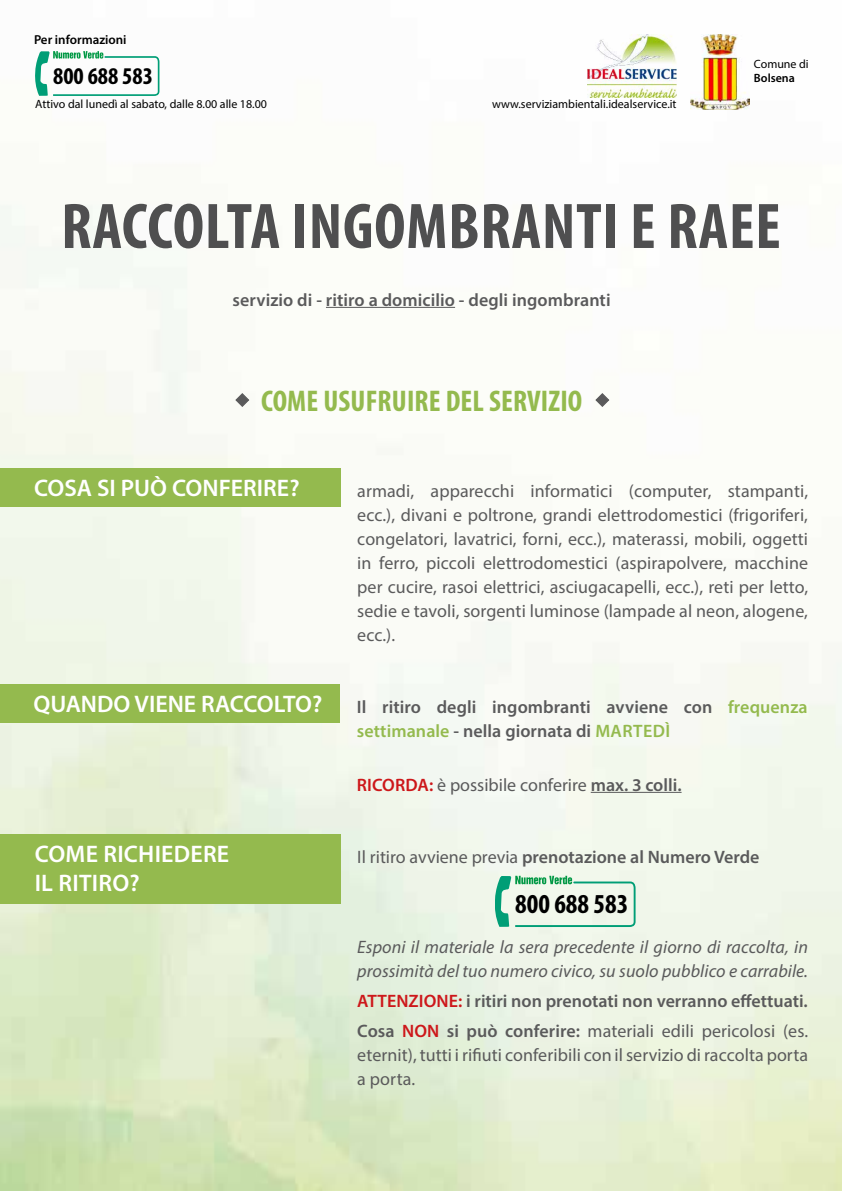
<style>
.page{position:relative;width:842px;height:1191px;background:#fff}
.page>*{position:absolute;margin:0;border:0;box-sizing:border-box;transform-origin:0 0}
.t1{font:700 condensed 65px "Myriad Pro";letter-spacing:.01em;color:#4f4f50}
.t2{font:700 condensed 30px "Myriad Pro";letter-spacing:.005em;color:#94ba4e}
.t3{font:700 condensed 27.5px "Myriad Pro";color:#000}
.t4{font:700 condensed 24.1px "Myriad Pro";color:#000}
.t5{font:600 24px/28.8px "Myriad Pro";color:#fff}
.t6{font:18px/24px "Myriad Pro";letter-spacing:.005em;color:#5a5a5b;text-align:justify}
.t7{font:600 18px/24px "Myriad Pro";letter-spacing:.005em;color:#5a5a5b}
.t8{font:italic 18px/24px "Myriad Pro";letter-spacing:.005em;color:#5a5a5b}
.t9{font:600 13px "Myriad Pro";color:#000}
.t10{font:12px "Myriad Pro";color:#000}
.t11{font:600 12px "Myriad Pro";color:#000}
.s1{color:#94ba4e}
.s2{font-weight:600;color:#cd171a}
.s3{font-weight:600}
.s4{font-weight:400}
.s5{color:#cd171a}
</style>
<div class="page">
<img style="left:0;top:34px;width:842px;height:1157px">
<img style="left:588px;top:35px;width:88px;height:62px">
<svg style="left:34px;top:51px;width:125px;height:45px"></svg>
<svg style="left:495px;top:875px;width:140px;height:52px;background:#cbe8d6"></svg>
<img style="left:690px;top:35px;width:60px;height:75px">
<hr style="left:326px;top:307px;width:129px;height:1px;background:#5a5a5b">
<hr style="left:591px;top:792px;width:90px;height:1px;background:#5a5a5b">
<svg style="left:235px;top:392px;width:15px;height:16px"></svg>
<svg style="left:595px;top:392px;width:15px;height:16px"></svg>
<div style="left:0;top:468px;width:340px;height:39px;background:#94ba4e"></div>
<div style="left:0;top:684px;width:340px;height:39px;background:#94ba4e"></div>
<div style="left:0;top:834px;width:341px;height:69px;background:#94ba4e"></div>
<p class="t9" style="left:34px;top:31px;width:94px">Per informazioni</p>
<h3 class="t4" style="left:53px;top:61px;width:101px">800 688 583</h3>
<p class="t10" style="left:35px;top:97px;width:233px">Attivo dal lunedì al sabato, dalle 8.00 alle 18.00</p>
<p class="t10" style="left:492px;top:97px;width:186px">www.serviziambientali.idealservice.it</p>
<p class="t10" style="left:754px;top:57px;width:56px">Comune di</p>
<p class="t11" style="left:754px;top:71px;width:42px">Bolsena</p>
<h1 class="t1" style="left:61px;top:186px;width:721px">RACCOLTA INGOMBRANTI E RAEE</h1>
<p class="t7" style="left:233px;top:287px;width:380px">servizio di - ritiro a domicilio - degli ingombranti</p>
<h2 class="t2" style="left:261px;top:382px;width:323px">COME USUFRUIRE DEL SERVIZIO</h2>
<h3 class="t5" style="left:34px;top:473px;width:267px">COSA SI PUÒ CONFERIRE?</h3>
<h3 class="t5" style="left:34px;top:689px;width:290px">QUANDO VIENE RACCOLTO?</h3>
<h3 class="t5" style="left:35px;top:839px;width:196px">COME RICHIEDERE<br>IL RITIRO?</h3>
<p class="t6" style="left:357px;top:478px;width:452px">armadi, apparecchi informatici (computer, stampanti, ecc.), divani e poltrone, grandi elettrodomestici (frigoriferi, congelatori, lavatrici, forni, ecc.), materassi, mobili, oggetti in ferro, piccoli elettrodomestici (aspirapolvere, macchine per cucire, rasoi elettrici, asciugacapelli, ecc.), reti per letto, sedie e tavoli, sorgenti luminose (lampade al neon, alogene, ecc.).</p>
<p class="t7" style="left:357px;top:694px;width:452px">Il ritiro degli ingombranti avviene con <span class="s1">frequenza settimanale</span> - nella giornata di <span class="s1">MARTEDÌ</span></p>
<p class="t6" style="left:357px;top:772px;width:326px"><span class="s2">RICORDA:</span> è possibile conferire <span class="s3">max. 3 colli.</span></p>
<p class="t7" style="left:357px;top:844px;width:404px"><span class="s4">Il ritiro avviene previa</span> prenotazione al Numero Verde</p>
<h3 class="t3" style="left:515px;top:886px;width:115px">800 688 583</h3>
<p class="t8" style="left:357px;top:934px;width:452px">Esponi il materiale la sera precedente il giorno di raccolta, in prossimità del tuo numero civico, su suolo pubblico e carrabile.</p>
<p class="t7" style="left:357px;top:985px;width:452px;line-height:30px"><span class="s5">ATTENZIONE:</span> i ritiri non prenotati non verranno effettuati.<br>Cosa <span class="s5">NON</span> si può conferire: <span class="s4">materiali edili pericolosi (es.</span></p>
<p class="t6" style="left:357px;top:1042px;width:452px">eternit), tutti i rifiuti conferibili con il servizio di raccolta porta a porta.</p>
</div>
